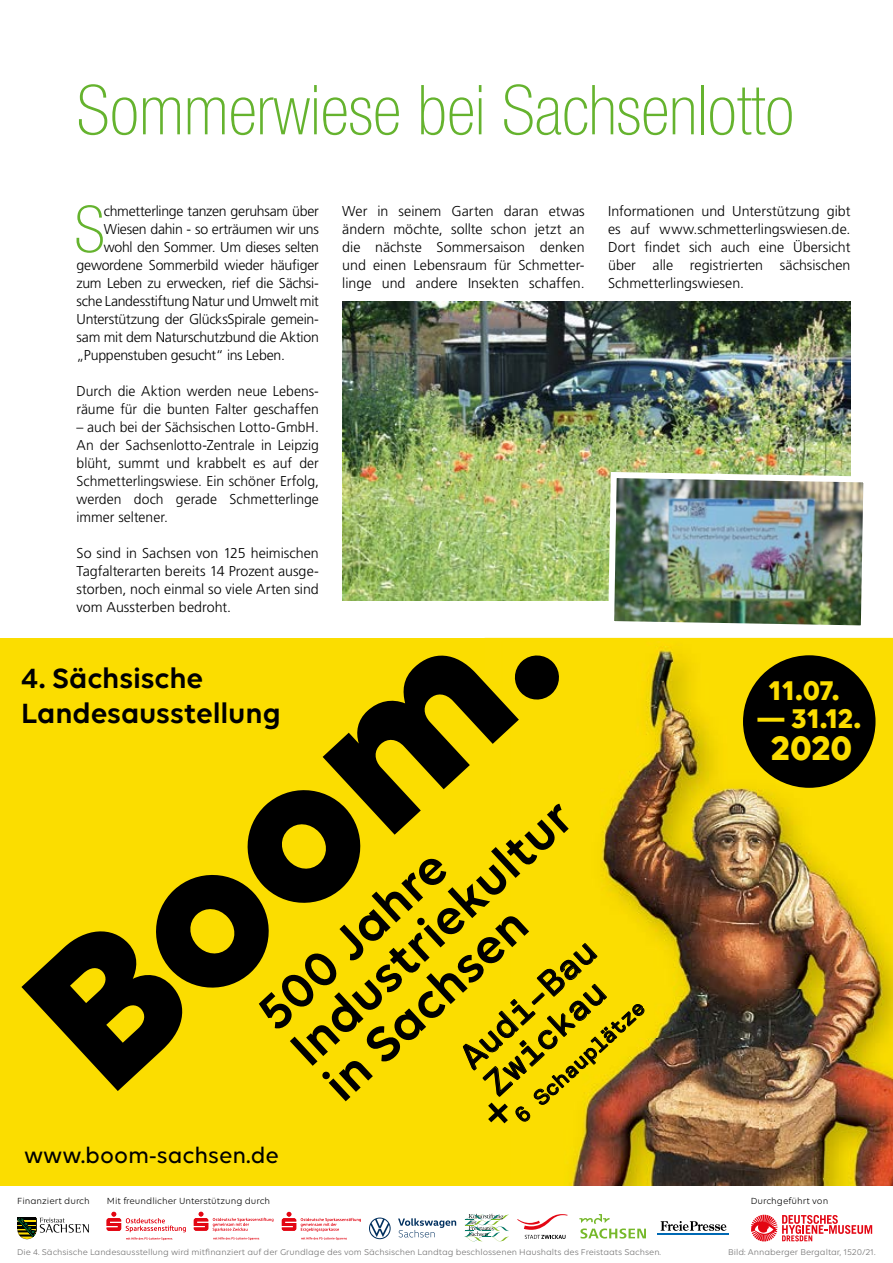
<style>
.page{position:relative;width:893px;height:1263px;background:#fff}
.page>*{position:absolute;margin:0;border:0;box-sizing:border-box;transform-origin:0 0}
.t1{font:100 condensed 69px "Helvetica Neue LT Std";color:#65b32e}
.t2{font:100 condensed 64.65px "Helvetica Neue LT Std";color:#65b32e}
.t3{font:600 52.5px/48.4px "Volte";color:#000}
.t4{font:700 36.6px "Volte";color:#fbdd00}
.t5{font:35.4px/36.3px "Replica Mono Std";color:#000}
.t6{font:600 30px/34.5px "Volte";letter-spacing:-.005em;color:#000}
.t7{font:700 29.25px "Volte";color:#fbdd00}
.t8{font:500 23.7px "Volte";color:#000}
.t9{font:21.3px "Replica Mono Std";color:#000}
.t10{font:500 20.4px "Volte";color:#000}
.t11{font:300 14.25px/18px "Frutiger LT Std";letter-spacing:-.01em;color:#000;text-align:justify}
.t12{font:9.6px "Volte";color:#000}
.t13{font:9px "Volte";color:#706f6f}
</style>
<div class="page">
<div style="left:0;top:638px;width:893px;height:548px;background:#fbdd00"></div>
<img style="left:572px;top:646px;width:321px;height:540px">
<svg style="left:21px;top:655px;width:538px;height:436px"></svg>
<svg style="left:463px;top:943px;width:181px;height:180px"></svg>
<svg style="left:751px;top:1215px;width:121px;height:26px"></svg>
<svg style="left:17px;top:1218px;width:72px;height:21px"></svg>
<svg style="left:106px;top:1211px;width:80px;height:30px"></svg>
<svg style="left:193px;top:1211px;width:81px;height:29px"></svg>
<svg style="left:281px;top:1211px;width:80px;height:29px"></svg>
<svg style="left:398px;top:1218px;width:58px;height:19px"></svg>
<svg style="left:369px;top:1217px;width:22px;height:22px"></svg>
<svg style="left:465px;top:1214px;width:44px;height:27px"></svg>
<svg style="left:517px;top:1214px;width:51px;height:25px"></svg>
<svg style="left:579px;top:1214px;width:67px;height:24px"></svg>
<svg style="left:661px;top:1221px;width:65px;height:10px"></svg>
<hr style="left:658px;top:1233px;width:71px;height:2px;background:#0069b4">
<div style="left:743px;top:655px;width:132px;height:133px;background:#000;border-radius:50%"></div>
<img style="left:342px;top:301px;width:508px;height:300px">
<img style="left:605px;top:469px;width:259px;height:157px">
<h1 class="t1" style="left:77px;top:71px;width:719px">Sommerwiese bei Sachsenlotto</h1>
<h2 class="t2" style="left:74px;top:193px;width:32px">S</h2>
<p class="t11" style="left:104px;top:202px;width:217px">chmetterlinge tanzen geruhsam über</p>
<p class="t11" style="left:104px;top:220px;width:217px">Wiesen dahin - so erträumen wir uns</p>
<p class="t11" style="left:104px;top:238px;width:217px">wohl den Sommer. Um dieses selten</p>
<p class="t11" style="left:77px;top:256px;width:244px">gewordene Sommerbild wieder häufiger</p>
<p class="t11" style="left:77px;top:274px;width:244px">zum Leben zu erwecken, rief die Sächsi-</p>
<p class="t11" style="left:77px;top:292px;width:244px">sche Landesstiftung Natur und Umwelt mit</p>
<p class="t11" style="left:77px;top:310px;width:244px">Unterstützung der GlücksSpirale gemein-</p>
<p class="t11" style="left:77px;top:328px;width:244px">sam mit dem Naturschutzbund die Aktion</p>
<p class="t11" style="left:77px;top:346px;width:210px">„Puppenstuben gesucht“ ins Leben.</p>
<p class="t11" style="left:77px;top:382px;width:244px">Durch die Aktion werden neue Lebens&shy;räume für die bunten Falter geschaffen</p>
<p class="t11" style="left:77px;top:418px;width:244px">– auch bei der Sächsischen Lotto-GmbH.<br>An der Sachsenlotto-Zentrale in Leipzig blüht, summt und krabbelt es auf der Schmetterlingswiese. Ein schöner Erfolg, werden doch gerade Schmetterlinge immer seltener.</p>
<p class="t11" style="left:77px;top:544px;width:244px">So sind in Sachsen von 125 heimischen Tagfalterarten bereits 14 Prozent ausge&shy;storben, noch einmal so viele Arten sind vom Aussterben bedroht.</p>
<h3 class="t6" style="left:21px;top:660px;width:261px">4. Sächsische<br>Landesausstellung</h3>
<h3 class="t10" style="left:24px;top:673px;width:223px">www.boom-sachsen.de</h3>
<p class="t11" style="left:342px;top:202px;width:244px">Wer in seinem Garten daran etwas ändern möchte, sollte schon jetzt an die nächste Sommersaison denken und einen Lebensraum für Schmetter&shy;linge und andere Insekten schaffen.</p>
<p class="t11" style="left:608px;top:202px;width:244px">Informationen und Unterstützung gibt es auf www.schmetterlingswiesen.de.<br>Dort findet sich auch eine Übersicht über alle registrierten sächsischen Schmetterlingswiesen.</p>
<h3 class="t7" style="left:768px;top:673px;width:73px">11.07.</h3>
<h3 class="t7" style="left:756px;top:701px;width:106px">— 31.12.</h3>
<h3 class="t4" style="left:771px;top:726px;width:83px">2020</h3>
<h3 class="t3" style="left:248px;top:1002px;width:366px;rotate:-43deg">500 Jahre<br>Industriekultur in Sachsen</h3>
<h3 class="t5" style="left:453px;top:1049px;width:173px;rotate:-43deg">Audi-Bau<br>Zwickau</h3>
<h3 class="t9" style="left:510px;top:1110px;width:170px;rotate:-43deg">6 Schauplätze</h3>
<h3 class="t8" style="left:24px;top:1142px;width:256px">www.boom-sachsen.de</h3>
<p class="t12" style="left:17px;top:1196px;width:74px">Finanziert durch</p>
<p class="t12" style="left:107px;top:1196px;width:165px">Mit freundlicher Unterstützung durch</p>
<p class="t12" style="left:751px;top:1196px;width:79px">Durchgeführt von</p>
<p class="t13" style="left:17px;top:1246px;width:645px">Die 4. Sächsische Landesausstellung wird mitfinanziert auf der Grundlage des vom Sächsischen Landtag beschlossenen Haushalts des Freistaats Sachsen.</p>
<p class="t13" style="left:728px;top:1247px;width:149px">Bild: Annaberger Bergaltar, 1520/21.</p>
</div>
